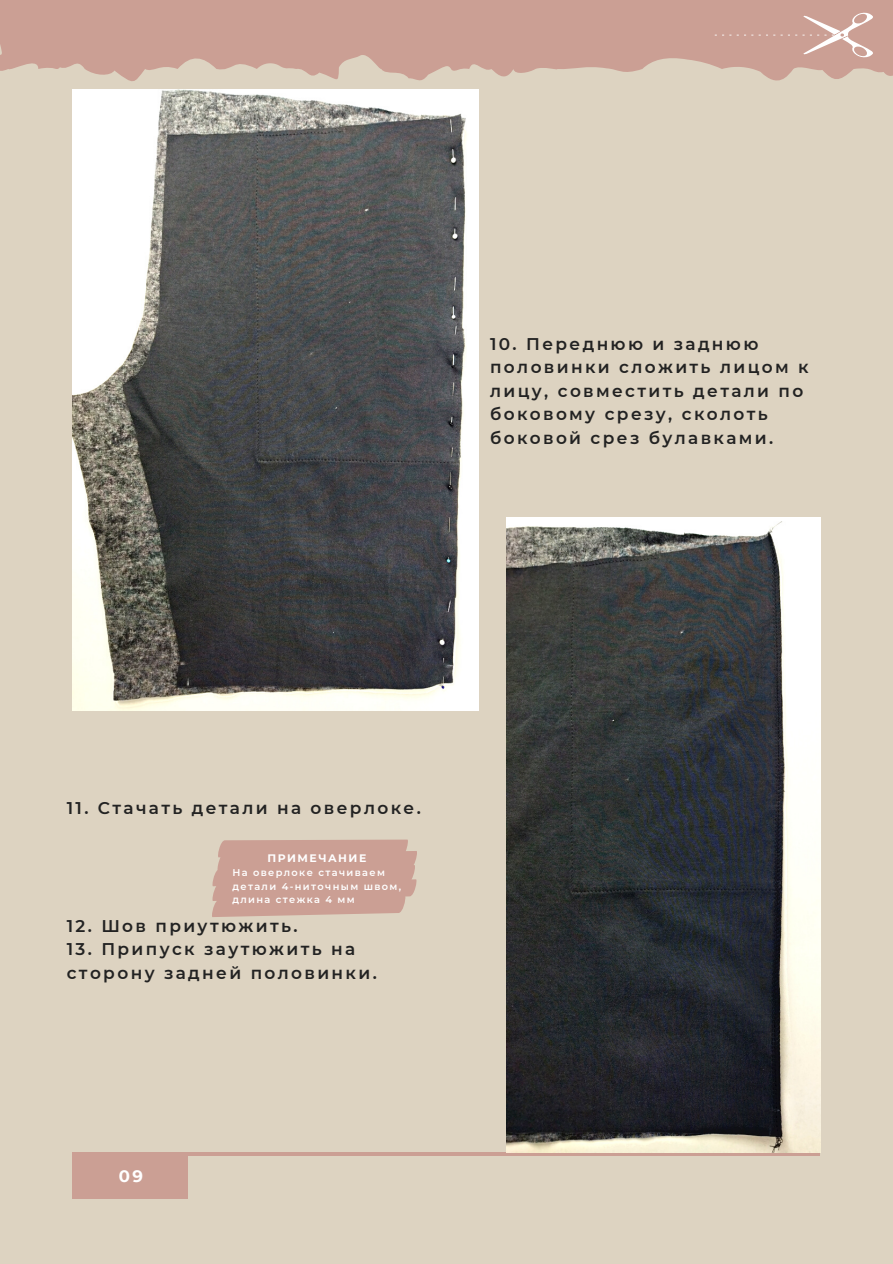
<style>
.page{position:relative;width:893px;height:1264px;background:#fff}
.page>*{position:absolute;margin:0;border:0;box-sizing:border-box;transform-origin:0 0}
.t1{font:600 16.95px/23.7px "Montserrat";letter-spacing:.14em;color:#222}
.t2{font:700 16.5px "Montserrat";color:#fff}
.t3{font:700 10.8px "Montserrat";letter-spacing:.14em;color:#fff}
.t4{font:600 9.75px/13.5px "Montserrat";letter-spacing:.14em;color:#fff}
</style>
<div class="page">
<div style="left:0;top:0;width:892px;height:1263px;background:#ddd3c1"></div>
<div style="left:72px;top:1152px;width:115px;height:46px;background:#cb9f94"></div>
<hr style="left:72px;top:1152px;width:747px;height:3px;background:#cb9f94">
<svg style="left:0;top:0;width:892px;height:81px;fill:#cb9f94"></svg>
<svg style="left:744px;top:12px;width:131px;height:46px;background:#d0a99f"></svg>
<svg style="left:722px;top:35px;width:16px;height:1px"></svg>
<svg style="left:212px;top:839px;width:205px;height:78px;background:#cca397"></svg>
<img style="left:72px;top:89px;width:407px;height:621px">
<img style="left:506px;top:518px;width:314px;height:634px">
<p class="t1" style="left:490px;top:331px;width:320px">10. Переднюю и заднюю половинки сложить лицом к лицу, совместить детали по боковому срезу, сколоть боковой срез булавками.</p>
<p class="t1" style="left:67px;top:795px;width:355px">11. Стачать детали на оверлоке.</p>
<h1 class="t3" style="left:267px;top:851px;width:100px">ПРИМЕЧАНИЕ</h1>
<p class="t4" style="left:232px;top:866px;width:170px">На оверлоке стачиваем детали 4-ниточным швом,</p>
<p class="t4" style="left:232px;top:893px;width:124px">длина стежка 4 мм</p>
<h1 class="t1" style="left:67px;top:913px;width:232px">12. Шов приутюжить.</h1>
<h1 class="t1" style="left:67px;top:937px;width:311px">13. Припуск заутюжить на сторону задней половинки.</h1>
<p class="t2" style="left:119px;top:1166px;width:26px">09</p>
</div>
